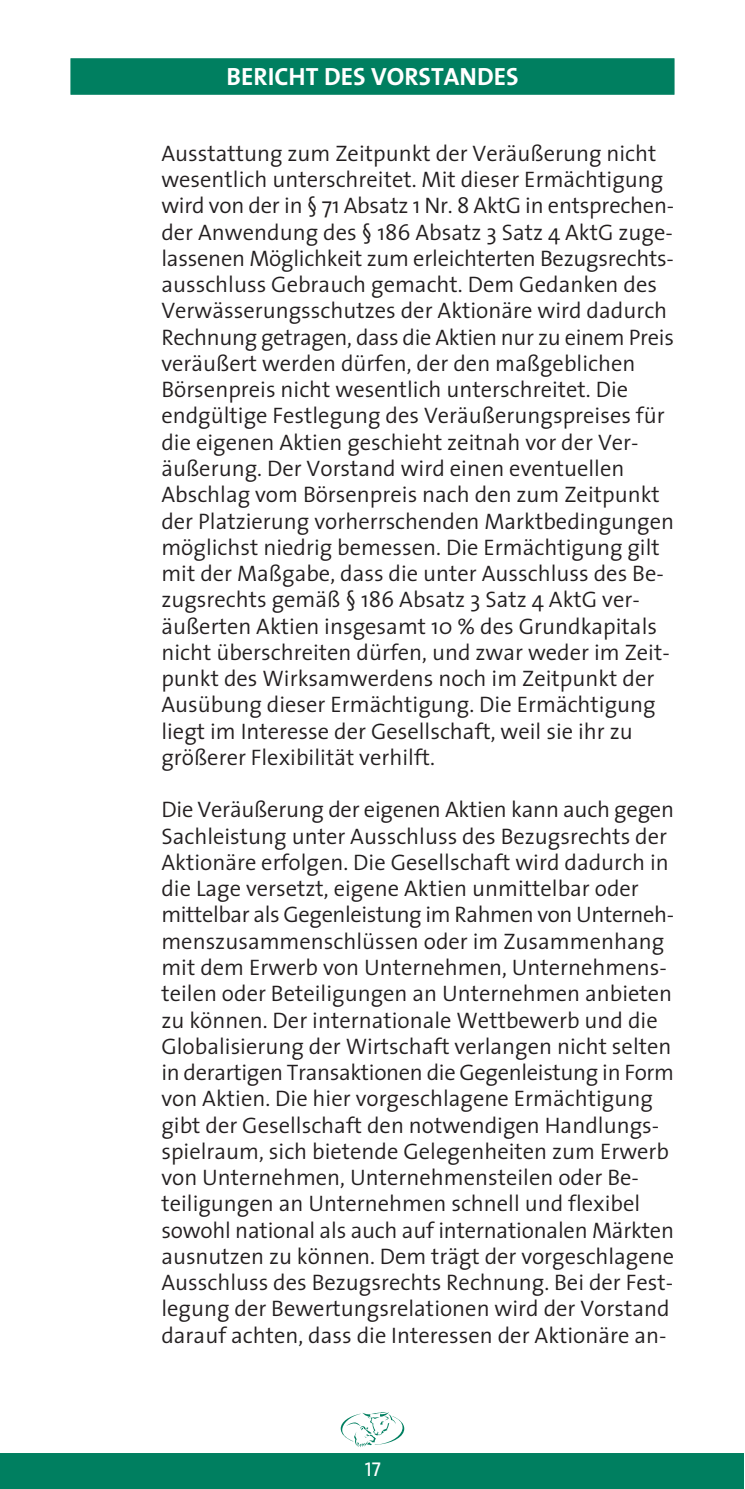
<style>
.page{position:relative;width:745px;height:1489px;background:#fff}
.page>*{position:absolute;margin:0;border:0;box-sizing:border-box;transform-origin:0 0}
.t1{font:700 25px "The Sans";color:#fff}
.t2{font:300 22.5px/26.2px "The Sans";color:#231f20}
.t3{font:20px "The Sans Caps";color:#fff}
</style>
<div class="page">
<svg style="left:0;top:1412px;width:742px;height:76px"></svg>
<div style="left:71px;top:58px;width:603px;height:37px;background:#007f60;border:1px solid #007f60"></div>
<p class="t1" style="left:226px;top:55px;width:293px">BERICHT DES VORSTANDES</p>
<p class="t2" style="left:161px;top:139px;width:514px">Ausstattung zum Zeitpunkt der Veräußerung nicht wesentlich unterschreitet. Mit dieser Ermächtigung wird von der in § 71 Absatz 1 Nr. 8 AktG in entsprechen&shy;der Anwendung des § 186 Absatz 3 Satz 4 AktG zuge&shy;lassenen Möglichkeit zum erleichterten Bezugsrechts&shy;ausschluss Gebrauch gemacht. Dem Gedanken des Verwässerungsschutzes der Aktionäre wird dadurch Rechnung getragen, dass die Aktien nur zu einem Preis veräußert werden dürfen, der den maßgeblichen Börsenpreis nicht wesentlich unterschreitet. Die endgültige Festlegung des Veräußerungspreises für die eigenen Aktien geschieht zeitnah vor der Ver&shy;äußerung. Der Vorstand wird einen eventuellen Abschlag vom Börsenpreis nach den zum Zeitpunkt der Platzierung vorherrschenden Marktbedingungen möglichst niedrig bemessen. Die Ermächtigung gilt mit der Maßgabe, dass die unter Ausschluss des Be&shy;zugsrechts gemäß § 186 Absatz 3 Satz 4 AktG ver&shy;äußerten Aktien insgesamt 10 % des Grundkapitals nicht überschreiten dürfen, und zwar weder im Zeit&shy;punkt des Wirksamwerdens noch im Zeitpunkt der Ausübung dieser Ermächtigung. Die Ermächtigung liegt im Interesse der Gesellschaft, weil sie ihr zu größerer Flexibilität verhilft.</p>
<p class="t2" style="left:161px;top:796px;width:514px">Die Veräußerung der eigenen Aktien kann auch gegen Sachleistung unter Ausschluss des Bezugsrechts der Aktionäre erfolgen. Die Gesellschaft wird dadurch in die Lage versetzt, eigene Aktien unmittelbar oder mittelbar als Gegenleistung im Rahmen von Unterneh&shy;menszusammenschlüssen oder im Zusammenhang mit dem Erwerb von Unternehmen, Unternehmens&shy;teilen oder Beteiligungen an Unternehmen anbieten zu können. Der internationale Wettbewerb und die Globalisierung der Wirtschaft verlangen nicht selten in derartigen Transaktionen die Gegenleistung in Form von Aktien. Die hier vorgeschlagene Ermächtigung gibt der Gesellschaft den notwendigen Handlungs&shy;spielraum, sich bietende Gelegenheiten zum Erwerb von Unternehmen, Unternehmensteilen oder Be&shy;teiligungen an Unternehmen schnell und flexibel sowohl national als auch auf internationalen Märkten ausnutzen zu können. Dem trägt der vorgeschlagene Ausschluss des Bezugsrechts Rechnung. Bei der Fest&shy;legung der Bewertungsrelationen wird der Vorstand darauf achten, dass die Interessen der Aktionäre an-</p>
<p class="t3" style="left:364px;top:1452px;width:18px">17</p>
</div>
